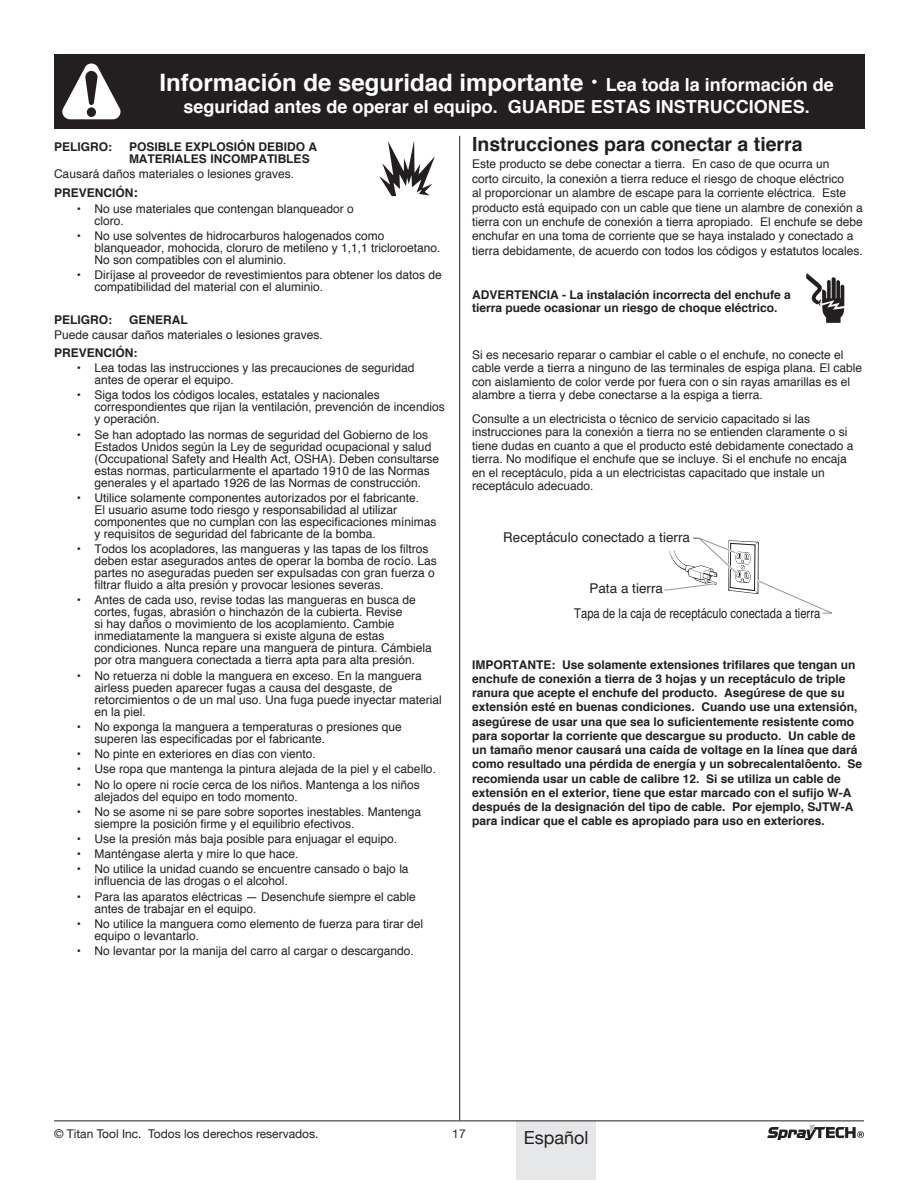
<style>
.page{position:relative;width:918px;height:1188px;background:#fff}
.page>*{position:absolute;margin:0;border:0;box-sizing:border-box;transform-origin:0 0}
.t1{font:700 24px "Helvetica";color:#fff}
.t2{font:700 19.5px "Helvetica";color:#231f20}
.t3{font:700 18px "Helvetica";color:#fff}
.t4{font:18px "Helvetica Neue";color:#231f20}
.t5{font:13.5px/25.3px "Helvetica";color:#231f20}
.t6{font:12px/12px "Helvetica";color:#231f20}
.t7{font:700 12px/14.2px "Helvetica";color:#231f20}
.t8{font:12px "Helvetica Neue";color:#231f20}
.s1{font-size:27px}
.s2{font-size:18px}
.s3{font-weight:700}
.s4{font-weight:700;font-size:13.5px}
</style>
<div class="page">
<div style="left:516px;top:1120px;width:80px;height:60px;background:#e6e7e9"></div>
<hr style="left:54px;top:1120px;width:810px;height:1px;background:#231f20">
<hr style="left:459px;top:136px;width:1px;height:984px;background:#231f20">
<div style="left:128px;top:54px;width:737px;height:75px;background:#231f20"></div>
<div style="left:54px;top:54px;width:75px;height:75px;background:#231f20"></div>
<svg style="left:62px;top:64px;width:59px;height:55px"></svg>
<svg style="left:767px;top:1125px;width:96px;height:15px"></svg>
<svg style="left:380px;top:141px;width:55px;height:55px"></svg>
<svg style="left:664px;top:537px;width:168px;height:77px"></svg>
<svg style="left:806px;top:273px;width:38px;height:50px"></svg>
<h1 class="t1" style="left:159px;top:63px;width:676px">Información de seguridad importante <span class="s1">·</span> <span class="s2">Lea toda la información de</span></h1>
<h3 class="t3" style="left:184px;top:92px;width:378px">seguridad antes de operar el equipo. Guarde</h3>
<h3 class="t3" style="left:591px;top:92px;width:13px">est</h3>
<h3 class="t3" style="left:626px;top:92px;width:42px">as instr</h3>
<h3 class="t3" style="left:710px;top:92px;width:51px">ucciones</h3>
<h3 class="t3" style="left:805px;top:92px;width:7px">.</h3>
<p class="t7" style="left:54px;top:140px;width:60px">PELIGRO:</p>
<p class="t7" style="left:129px;top:141px;width:189px;line-height:12px">POSIBLE EXPLOSIÓN DEBIDO A<br>MATERIALES INCOMPATIBLES</p>
<p class="t6" style="left:54px;top:164px;width:242px;line-height:19.5px">Causará daños materiales o lesiones graves.<br><span class="s3">PREVENCIÓN</span><span class="s4">:</span></p>
<p class="t6" style="left:94px;top:203px;width:261px;text-indent:-18px">• No use materiales que contengan blanqueador o cloro.</p>
<p class="t6" style="left:94px;top:230px;width:348px;text-indent:-18px">• No use solventes de hidrocarburos halogenados como blanqueador, mohocida, cloruro de metileno y 1,1,1 tricloroetano.<br>No son compatibles con el aluminio.</p>
<p class="t6" style="left:94px;top:269px;width:349px;text-indent:-18px">• Diríjase al proveedor de revestimientos para obtener los datos de compatibilidad del material con el aluminio.</p>
<p class="t7" style="left:54px;top:313px;width:60px">PELIGRO:</p>
<p class="t7" style="left:129px;top:313px;width:60px">GENERAL</p>
<p class="t6" style="left:54px;top:329px;width:270px">Puede causar daños materiales o lesiones graves.</p>
<p class="t7" style="left:54px;top:346px;width:85px">PREVENCIÓN:</p>
<p class="t6" style="left:94px;top:362px;width:322px;text-indent:-18px">• Lea todas las instrucciones y las precauciones de seguridad antes de operar el equipo.</p>
<p class="t6" style="left:94px;top:390px;width:352px;text-indent:-18px">• Siga todos los códigos locales, estatales y nacionales correspondientes que rijan la ventilación, prevención de incendios y operación.</p>
<p class="t6" style="left:94px;top:429px;width:346px;text-indent:-18px">• Se han adoptado las normas de seguridad del Gobierno de los Estados Unidos según la Ley de seguridad ocupacional y salud (Occupational Safety and Health Act, OSHA). Deben consultarse estas normas, particularmente el apartado 1910 de las Normas generales y el apartado 1926 de las Normas de construcción.</p>
<p class="t6" style="left:94px;top:492px;width:344px;text-indent:-18px">• Utilice solamente componentes autorizados por el fabricante.<br>El usuario asume todo riesgo y responsabilidad al utilizar componentes que no cumplan con las especificaciones mínimas y requisitos de seguridad del fabricante de la bomba.</p>
<p class="t6" style="left:94px;top:543px;width:344px;text-indent:-18px">• Todos los acopladores, las mangueras y las tapas de los filtros deben estar asegurados antes de operar la bomba de rocío. Las partes no aseguradas pueden ser expulsadas con gran fuerza o filtrar fluido a alta presión y provocar lesiones severas.</p>
<p class="t6" style="left:94px;top:594px;width:339px;text-indent:-18px">• Antes de cada uso, revise todas las mangueras en busca de cortes, fugas, abrasión o hinchazón de la cubierta. Revise<br>si hay daños o movimiento de los acoplamiento. Cambie inmediatamente la manguera si existe alguna de estas condiciones. Nunca repare una manguera de pintura. Cámbiela por otra manguera conectada a tierra apta para alta presión.</p>
<p class="t6" style="left:94px;top:670px;width:349px;text-indent:-18px">• No retuerza ni doble la manguera en exceso. En la manguera airless pueden aparecer fugas a causa del desgaste, de retorcimientos o de un mal uso. Una fuga puede inyectar material en la piel.</p>
<p class="t6" style="left:94px;top:721px;width:309px;text-indent:-18px">• No exponga la manguera a temperaturas o presiones que superen las especificadas por el fabricante.</p>
<p class="t6" style="left:77px;top:748px;width:241px">• No pinte en exteriores en días con viento.</p>
<p class="t6" style="left:77px;top:763px;width:361px">• Use ropa que mantenga la pintura alejada de la piel y el cabello.</p>
<p class="t6" style="left:94px;top:779px;width:327px;text-indent:-18px">• No lo opere ni rocíe cerca de los niños. Mantenga a los niños alejados del equipo en todo momento.</p>
<p class="t6" style="left:94px;top:806px;width:328px;text-indent:-18px">• No se asome ni se pare sobre soportes inestables. Mantenga siempre la posición firme y el equilibrio efectivos.</p>
<p class="t6" style="left:77px;top:833px;width:322px">• Use la presión más baja posible para enjuagar el equipo.</p>
<p class="t6" style="left:77px;top:848px;width:223px">• Manténgase alerta y mire lo que hace.</p>
<p class="t6" style="left:94px;top:864px;width:316px;text-indent:-18px">• No utilice la unidad cuando se encuentre cansado o bajo la influencia de las drogas o el alcohol.</p>
<p class="t6" style="left:94px;top:891px;width:323px;text-indent:-18px">• Para las aparatos eléctricas — Desenchufe siempre el cable antes de trabajar en el equipo.</p>
<p class="t6" style="left:94px;top:918px;width:330px;text-indent:-18px">• No utilice la manguera como elemento de fuerza para tirar del equipo o levantarlo.</p>
<p class="t6" style="left:77px;top:945px;width:339px">• No levantar por la manija del carro al cargar o descargando.</p>
<h2 class="t2" style="left:472px;top:128px;width:332px">Instrucciones para conectar a tierra</h2>
<p class="t6" style="left:472px;top:157px;width:392px;line-height:14.4px">Este producto se debe conectar a tierra. En caso de que ocurra un<br>corto circuito, la conexión a tierra reduce el riesgo de choque eléctrico<br>al proporcionar un alambre de escape para la corriente eléctrica. Este producto está equipado con un cable que tiene un alambre de conexión a tierra con un enchufe de conexión a tierra apropiado. El enchufe se debe enchufar en una toma de corriente que se haya instalado y conectado a tierra debidamente, de acuerdo con todos los códigos y estatutos locales.</p>
<p class="t7" style="left:472px;top:288px;width:320px;line-height:13.5px">ADVERTENCIA - La instalación incorrecta del enchufe a tierra puede ocasionar un riesgo de choque eléctrico.</p>
<p class="t6" style="left:472px;top:348px;width:392px;line-height:13.5px">Si es necesario reparar o cambiar el cable o el enchufe, no conecte el cable verde a tierra a ninguno de las terminales de espiga plana. El cable con aislamiento de color verde por fuera con o sin rayas amarillas es el alambre a tierra y debe conectarse a la espiga a tierra.</p>
<p class="t6" style="left:472px;top:412px;width:383px;line-height:13.5px">Consulte a un electricista o técnico de servicio capacitado si las instrucciones para la conexión a tierra no se entienden claramente o si tiene dudas en cuanto a que el producto esté debidamente conectado a tierra. No modifique el enchufe que se incluye. Si el enchufe no encaja en el receptáculo, pida a un electricistas capacitado que instale un receptáculo adecuado.</p>
<p class="t5" style="left:503px;top:524px;width:188px">Receptáculo conectado a tierra</p>
<p class="t5" style="left:574px;top:575px;width:248px;text-indent:15px">Pata a tierra<br>Tapa de la caja de receptáculo conectada a tierra</p>
<p class="t7" style="left:472px;top:657px;width:13px">Import</p>
<p class="t7" style="left:472px;top:657px;width:392px;text-indent:47px">antE: Use solamente extensiones trifilares que tengan un enchufe de conexión a tierra de 3 hojas y un receptáculo de triple ranura que acepte el enchufe del producto. Asegúrese de que su extensión esté en buenas condiciones. Cuando use una extensión, asegúrese de usar una que sea lo suficientemente resistente como para soportar la corriente que descargue su producto. Un cable de un tamaño menor causará una caída de voltage en la línea que dará como resultado una pérdida de energía y un sobrecalenta|ôento. Se recomienda usar un cable de calibre 12. Si se utiliza un cable de extensión en el exterior, tiene que estar marcado con el sufijo W-A después de la designación del tipo de cable. Por ejemplo, SJTW-A para indicar que el cable es apropiado para uso en exteriores.</p>
<p class="t8" style="left:54px;top:1126px;width:266px">© Titan Tool Inc. Todos los derechos reservados.</p>
<p class="t8" style="left:452px;top:1126px;width:15px">17</p>
<h3 class="t4" style="left:524px;top:1127px;width:66px">Español</h3>
</div>
